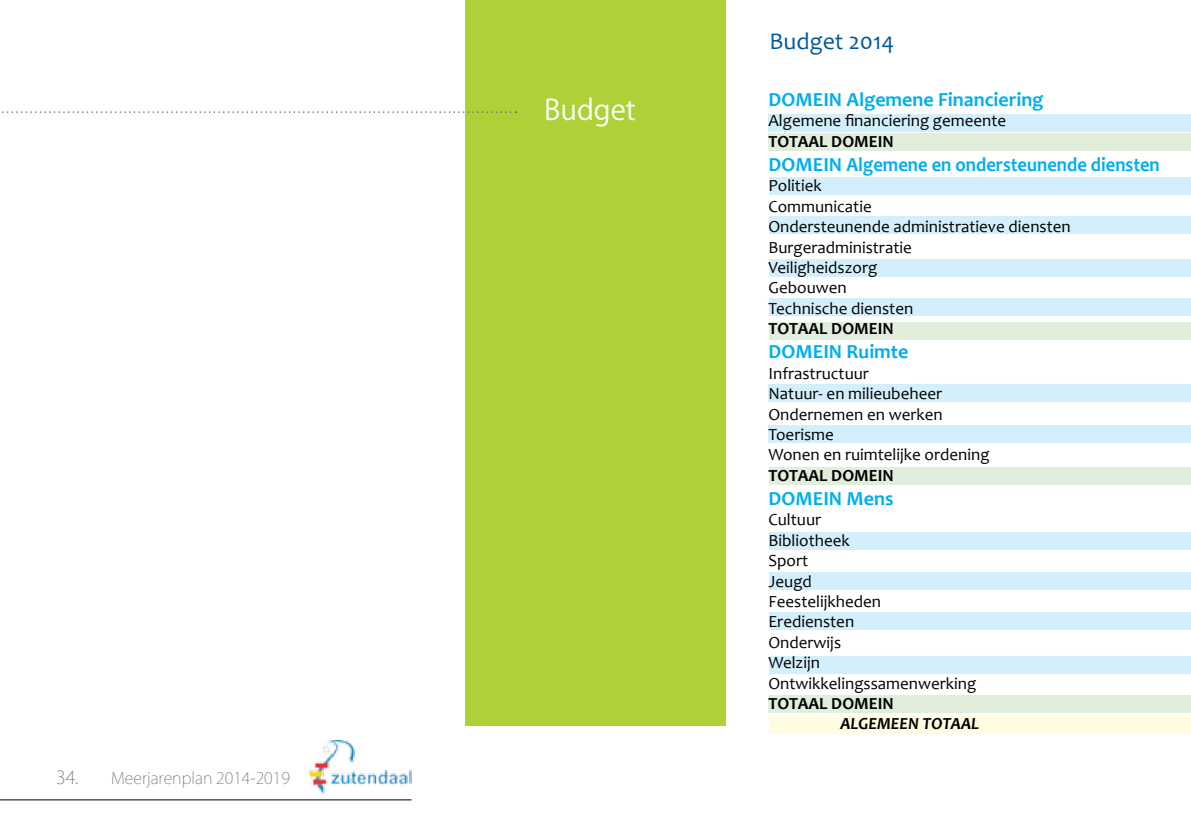
<style>
.page{position:relative;width:1191px;height:840px;background:#fff}
.page>*{position:absolute;margin:0;border:0;box-sizing:border-box;transform-origin:0 0}
.t1{font:28px "Koz Go Pr 6 N";color:#fff}
.t2{font:24px "Candara";color:#00599d}
.t3{font:700 20px "Candara";color:#00aeef}
.t4{font:200 18px "Koz Go Pr 6 N";color:#666}
.t5{font:17px/20.4px "Candara";color:#000}
.t6{font:700 17px "Candara";color:#000}
.t7{font:italic 700 17px "Candara";color:#000}
.t8{font:200 16px "Koz Go Pro";color:#666}
</style>
<div class="page">
<img style="left:309px;top:740px;width:102px;height:52px">
<hr style="left:0;top:799px;width:411px;height:1px;background:#000">
<div style="left:466px;top:0;width:260px;height:724px;background:#add136"></div>
<svg style="left:2px;top:111px;width:514px;height:2px"></svg>
<div style="left:770px;top:716px;width:421px;height:17px;background:#fffcdf"></div>
<div style="left:768px;top:133px;width:423px;height:18px;background:#e1eedc"></div>
<div style="left:769px;top:321px;width:422px;height:18px;background:#e1eedc"></div>
<div style="left:769px;top:467px;width:422px;height:17px;background:#e1eedc"></div>
<div style="left:768px;top:694px;width:423px;height:18px;background:#e1eedc"></div>
<div style="left:769px;top:298px;width:422px;height:17px;background:#d4effc"></div>
<div style="left:768px;top:384px;width:423px;height:17px;background:#d4effc"></div>
<div style="left:768px;top:425px;width:423px;height:17px;background:#d4effc"></div>
<div style="left:769px;top:532px;width:422px;height:17px;background:#d4effc"></div>
<div style="left:769px;top:572px;width:422px;height:17px;background:#d4effc"></div>
<div style="left:769px;top:612px;width:422px;height:17px;background:#d4effc"></div>
<div style="left:769px;top:655px;width:422px;height:18px;background:#d4effc"></div>
<div style="left:769px;top:259px;width:422px;height:17px;background:#d4effc"></div>
<div style="left:769px;top:216px;width:422px;height:18px;background:#d4effc"></div>
<div style="left:769px;top:177px;width:422px;height:17px;background:#d4effc"></div>
<div style="left:768px;top:114px;width:423px;height:18px;background:#d4effc"></div>
<p class="t4" style="left:56px;top:766px;width:24px">34.</p>
<p class="t8" style="left:111px;top:766px;width:180px">Meerjarenplan 2014-2019</p>
<h2 class="t2" style="left:769px;top:26px;width:126px">Budget 2014</h2>
<h1 class="t1" style="left:544px;top:94px;width:93px">Budget</h1>
<p class="t3" style="left:768px;top:87px;width:276px">DOMEIN Algemene Financiering</p>
<p class="t5" style="left:768px;top:111px;width:239px">Algemene financiering gemeente</p>
<p class="t6" style="left:768px;top:131px;width:127px">TOTAAL DOMEIN</p>
<p class="t3" style="left:768px;top:152px;width:393px">DOMEIN Algemene en ondersteunende diensten</p>
<p class="t5" style="left:768px;top:175px;width:304px">Politiek<br>Communicatie<br>Ondersteunende administratieve diensten<br>Burgeradministratie<br>Veiligheidszorg<br>Gebouwen<br>Technische diensten</p>
<p class="t6" style="left:768px;top:318px;width:127px">TOTAAL DOMEIN</p>
<p class="t3" style="left:768px;top:339px;width:141px">DOMEIN Ruimte</p>
<p class="t5" style="left:768px;top:363px;width:223px">Infrastructuur<br>Natuur- en milieubeheer<br>Ondernemen en werken<br>Toerisme<br>Wonen en ruimtelijke ordening</p>
<p class="t6" style="left:768px;top:464px;width:127px">TOTAAL DOMEIN</p>
<p class="t3" style="left:768px;top:486px;width:126px">DOMEIN Mens</p>
<p class="t5" style="left:768px;top:509px;width:209px">Cultuur<br>Bibliotheek<br>Sport<br>Jeugd<br>Feestelijkheden<br>Erediensten<br>Onderwijs<br>Welzijn<br>Ontwikkelingssamenwerking</p>
<p class="t6" style="left:768px;top:692px;width:127px">TOTAAL DOMEIN</p>
<p class="t7" style="left:840px;top:713px;width:140px">ALGEMEEN TOTAAL</p>
</div>
